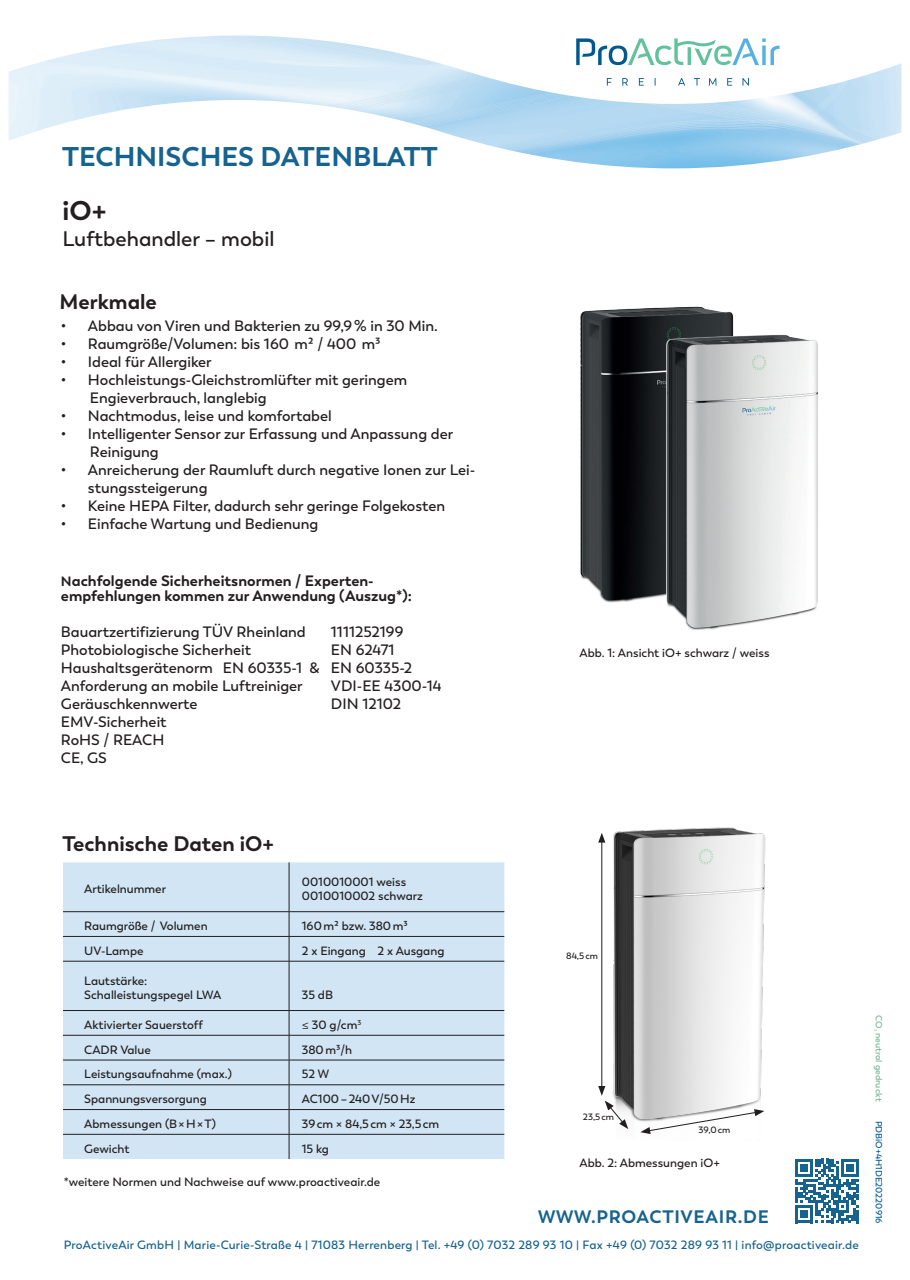
<style>
.page{position:relative;width:910px;height:1280px;background:#fff}
.page>*{position:absolute;margin:0;border:0;box-sizing:border-box;transform-origin:0 0}
.t1{font:700 27px "Boston";color:#16638f}
.t2{font:700 27px "Boston";color:#231f20}
.t3{font:700 21px "Boston";color:#231f20}
.t4{font:600 21px "Boston";color:#231f20}
.t5{font:700 18px "Boston";letter-spacing:.04em;color:#16638f}
.t6{font:600 15px/18px "Boston";color:#231f20}
.t7{font:700 15px "Boston";color:#231f20}
.t8{font:600 12px "Boston";color:#231f20}
.t9{font:600 12px "Boston";letter-spacing:.015em;color:#16638f}
.t10{font:600 9.15px "Boston";color:#231f20}
.t11{font:600 9px "Boston";color:#00598e}
.t12{font:600 9px "Boston";color:#74b795}
.s1{font-size:13.5px}
.s2{font-family:"Myriad Pro";font-weight:400}
</style>
<div class="page">
<svg style="left:795px;top:1159px;width:64px;height:64px"></svg>
<img style="left:580px;top:306px;width:154px;height:297px">
<img style="left:657px;top:319px;width:161px;height:311px">
<img style="left:9px;top:35px;width:892px;height:133px">
<svg style="left:607px;top:78px;width:5px;height:8px"></svg>
<svg style="left:622px;top:78px;width:6px;height:8px"></svg>
<svg style="left:639px;top:78px;width:5px;height:8px"></svg>
<svg style="left:678px;top:78px;width:7px;height:8px"></svg>
<svg style="left:694px;top:78px;width:6px;height:8px"></svg>
<svg style="left:709px;top:78px;width:7px;height:8px"></svg>
<svg style="left:727px;top:78px;width:5px;height:8px"></svg>
<svg style="left:742px;top:78px;width:7px;height:8px"></svg>
<svg style="left:576px;top:38px;width:203px;height:27px"></svg>
<img style="left:602px;top:827px;width:164px;height:302px">
<hr style="left:601px;top:840px;width:1px;height:248px;background:#231f20">
<svg style="left:598px;top:833px;width:7px;height:10px"></svg>
<svg style="left:598px;top:1086px;width:30px;height:43px"></svg>
<svg style="left:640px;top:1109px;width:124px;height:25px"></svg>
<div style="left:63px;top:862px;width:441px;height:297px;background:#d1e5f4"></div>
<hr style="left:289px;top:862px;width:1px;height:49px;background:#231f20">
<hr style="left:63px;top:911px;width:226px;height:1px;background:#231f20">
<hr style="left:289px;top:911px;width:215px;height:1px;background:#231f20">
<hr style="left:63px;top:936px;width:226px;height:1px;background:#231f20">
<hr style="left:289px;top:936px;width:215px;height:1px;background:#231f20">
<svg style="left:289px;top:912px;width:1px;height:49px"></svg>
<hr style="left:63px;top:961px;width:226px;height:1px;background:#231f20">
<hr style="left:289px;top:961px;width:215px;height:1px;background:#231f20">
<hr style="left:289px;top:961px;width:1px;height:49px;background:#231f20">
<hr style="left:63px;top:1010px;width:226px;height:1px;background:#231f20">
<hr style="left:289px;top:1010px;width:215px;height:1px;background:#231f20">
<hr style="left:63px;top:1035px;width:226px;height:1px;background:#231f20">
<hr style="left:289px;top:1035px;width:215px;height:1px;background:#231f20">
<hr style="left:63px;top:1060px;width:226px;height:1px;background:#231f20">
<hr style="left:289px;top:1060px;width:215px;height:1px;background:#231f20">
<hr style="left:63px;top:1084px;width:226px;height:1px;background:#231f20">
<hr style="left:289px;top:1084px;width:215px;height:1px;background:#231f20">
<hr style="left:63px;top:1109px;width:226px;height:1px;background:#231f20">
<hr style="left:289px;top:1109px;width:215px;height:1px;background:#231f20">
<hr style="left:63px;top:1134px;width:226px;height:1px;background:#231f20">
<hr style="left:289px;top:1134px;width:215px;height:1px;background:#231f20">
<svg style="left:289px;top:1011px;width:1px;height:148px"></svg>
<p class="t1" style="left:62px;top:140px;width:377px">TECHNISCHES DATENBLATT</p>
<p class="t2" style="left:63px;top:194px;width:46px">iO+</p>
<p class="t4" style="left:63px;top:226px;width:213px">Luftbehandler – mobil</p>
<p class="t3" style="left:60px;top:288px;width:99px">Merkmale</p>
<p class="t6" style="left:61px;top:317px;width:378px">• Abbau von Viren und Bakterien zu 99,9% in 30 Min.</p>
<p class="t6" style="left:61px;top:335px;width:321px">• Raumgröße/Volumen: bis 160 m² / 400 m³</p>
<p class="t6" style="left:61px;top:353px;width:152px">• Ideal für Allergiker</p>
<p class="t6" style="left:61px;top:371px;width:348px">• Hochleistungs-Gleichstromlüfter mit geringem</p>
<p class="t6" style="left:90px;top:389px;width:178px">Engieverbrauch, langlebig</p>
<p class="t6" style="left:61px;top:407px;width:272px">• Nachtmodus, leise und komfortabel</p>
<p class="t6" style="left:61px;top:425px;width:394px">• Intelligenter Sensor zur Erfassung und Anpassung der</p>
<p class="t6" style="left:90px;top:443px;width:70px">Reinigung</p>
<p class="t6" style="left:88px;top:461px;width:389px;text-indent:-27px">• Anreicherung der Raumluft durch negative Ionen zur Lei&shy;stungssteigerung</p>
<p class="t6" style="left:61px;top:497px;width:386px">• Keine HEPA Filter, dadurch sehr geringe Folgekosten</p>
<p class="t6" style="left:61px;top:515px;width:259px">• Einfache Wartung und Bedienung</p>
<p class="t7" style="left:61px;top:571px;width:314px"><span class="s1">N</span>achfolgende Sicherheitsnormen / Experten-</p>
<p class="t7" style="left:61px;top:586px;width:353px">empfehlungen kommen zur Anwendung (Auszug*):</p>
<p class="t6" style="left:61px;top:623px;width:246px">Bauartzertifizierung TÜV Rheinland</p>
<p class="t6" style="left:331px;top:623px;width:74px">1111252199</p>
<p class="t6" style="left:61px;top:641px;width:192px">Photobiologische Sicherheit</p>
<p class="t6" style="left:331px;top:641px;width:65px">EN 62471</p>
<p class="t6" style="left:61px;top:659px;width:353px">Haushaltsgerätenorm EN 60335-1 &amp; EN 60335-2</p>
<p class="t6" style="left:61px;top:677px;width:243px">Anforderung an mobile Luftreiniger</p>
<p class="t6" style="left:331px;top:677px;width:112px">VDI-EE 4300-14</p>
<p class="t6" style="left:61px;top:695px;width:138px">Geräuschkennwerte</p>
<p class="t6" style="left:331px;top:695px;width:72px">DIN 12102</p>
<p class="t6" style="left:61px;top:713px;width:107px">EMV-Sicherheit</p>
<p class="t6" style="left:61px;top:731px;width:105px">RoHS / REACH</p>
<p class="t6" style="left:61px;top:749px;width:47px">CE, GS</p>
<p class="t8" style="left:580px;top:646px;width:191px">Abb. 1: Ansicht iO+ schwarz / weiss</p>
<p class="t3" style="left:63px;top:831px;width:213px">Technische Daten iO+</p>
<p class="t8" style="left:84px;top:882px;width:83px">Artikelnummer</p>
<p class="t8" style="left:302px;top:874px;width:106px">0010010001 weiss</p>
<p class="t8" style="left:302px;top:889px;width:123px">0010010002 schwarz</p>
<p class="t8" style="left:84px;top:919px;width:125px">Raumgröße / Volumen</p>
<p class="t8" style="left:302px;top:919px;width:107px">160m² bzw. 380m³</p>
<p class="t8" style="left:84px;top:943px;width:61px">UV-Lampe</p>
<p class="t8" style="left:302px;top:943px;width:144px">2 x Eingang 2 x Ausgang</p>
<p class="t8" style="left:84px;top:973px;width:65px">Lautstärke:</p>
<p class="t8" style="left:84px;top:988px;width:139px">Schalleistungspegel LWA</p>
<p class="t8" style="left:302px;top:988px;width:33px">35 dB</p>
<p class="t8" style="left:84px;top:1017px;width:120px">Aktivierter Sauerstoff</p>
<p class="t8" style="left:302px;top:1017px;width:61px"><span class="s2">≤</span> 30 g/cm<sup>3</sup></p>
<p class="t8" style="left:84px;top:1042px;width:68px">CADR Value</p>
<p class="t8" style="left:302px;top:1042px;width:52px">380m³/h</p>
<p class="t8" style="left:84px;top:1067px;width:149px">Leistungsaufnahme (max.)</p>
<p class="t8" style="left:302px;top:1067px;width:29px">52 W</p>
<p class="t8" style="left:84px;top:1092px;width:124px">Spannungsversorgung</p>
<p class="t8" style="left:302px;top:1092px;width:115px">AC100–240V/50Hz</p>
<p class="t8" style="left:84px;top:1116px;width:133px">Abmessungen (B×H×T)</p>
<p class="t8" style="left:302px;top:1116px;width:139px">39cm × 84,5cm × 23,5cm</p>
<p class="t8" style="left:84px;top:1141px;width:47px">Gewicht</p>
<p class="t8" style="left:302px;top:1141px;width:29px">15 kg</p>
<p class="t8" style="left:64px;top:1175px;width:318px">*weitere Normen und Nachweise auf www.proactiveair.de</p>
<p class="t10" style="left:566px;top:951px;width:33px">84,5cm</p>
<p class="t10" style="left:583px;top:1111px;width:33px">23,5cm</p>
<p class="t10" style="left:699px;top:1124px;width:33px">39,0cm</p>
<p class="t8" style="left:580px;top:1156px;width:142px">Abb. 2: Abmessungen iO+</p>
<p class="t5" style="left:538px;top:1206px;width:232px">WWW.PROACTIVEAIR.DE</p>
<p class="t9" style="left:64px;top:1237px;width:797px">ProActiveAir GmbH | Marie-Curie-Straße 4 | 71083 Herrenberg | Tel. +49 (0) 7032 289 93 10 | Fax +49 (0) 7032 289 93 11 | info@proactiveair.de</p>
<p class="t12" style="left:884px;top:1015px;width:88px;rotate:90deg">CO<sub>²</sub> neutral gedruckt</p>
<p class="t11" style="left:884px;top:1121px;width:104px;rotate:90deg">PDBiO+4H1DE20220916</p>
</div>
